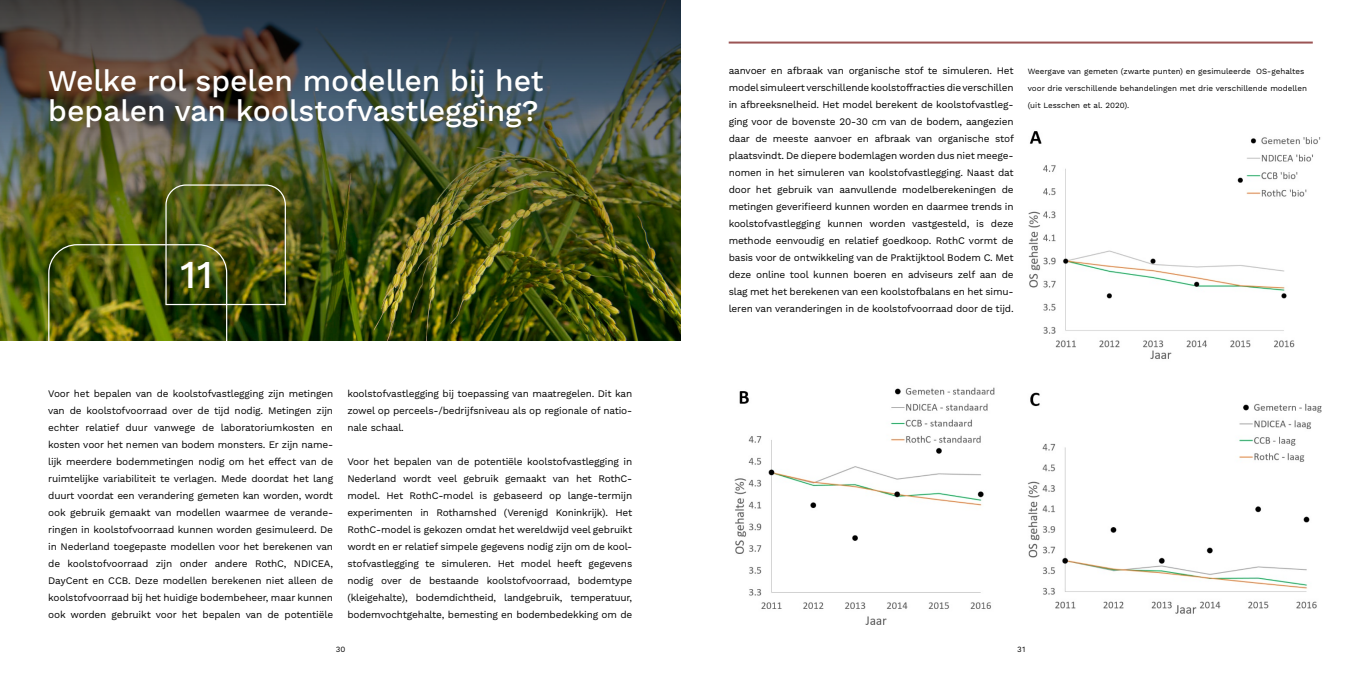
<style>
.page{position:relative;width:1361px;height:681px;background:#fff}
.page>*{position:absolute;margin:0;border:0;box-sizing:border-box;transform-origin:0 0}
.t1{font:500 39.4px "Work Sans";color:#fff}
.t2{font:500 30px/30px "Work Sans";color:#fff}
.t3{font:10px/17px "Work Sans";letter-spacing:-.015em;color:#000;text-align:justify}
.t4{font:8px/17px "Work Sans";color:#000}
</style>
<div class="page">
<img style="left:0;top:309px;width:680px;height:31px">
<img style="left:0;top:0;width:680px;height:309px">
<img style="left:48px;top:184px;width:238px;height:157px">
<img style="left:1027px;top:472px;width:290px;height:142px">
<img style="left:734px;top:387px;width:261px;height:238px">
<img style="left:1028px;top:131px;width:293px;height:228px">
<img style="left:1030px;top:392px;width:292px;height:80px">
<hr style="left:729px;top:42px;width:583px;height:2px;background:#9b5454">
<h2 class="t2" style="left:48px;top:67px;width:497px">Welke rol spelen modellen bij het bepalen van koolstofvastlegging?</h2>
<h1 class="t1" style="left:180px;top:251px;width:34px">11</h1>
<p class="t3" style="left:48px;top:385px;width:286px">Voor het bepalen van de koolstofvastlegging zijn metingen van de koolstofvoorraad over de tijd nodig. Metingen zijn echter relatief duur vanwege de laboratoriumkosten en kosten voor het nemen van bodem monsters. Er zijn name&shy;lijk meerdere bodemmetingen nodig om het effect van de ruimtelijke variabiliteit te verlagen. Mede doordat het lang duurt voordat een verandering gemeten kan worden, wordt ook gebruik gemaakt van modellen waarmee de verande&shy;ringen in koolstofvoorraad kunnen worden gesimuleerd. De in Nederland toegepaste modellen voor het berekenen van de koolstofvoorraad zijn onder andere RothC, NDICEA, DayCent en CCB. Deze modellen berekenen niet alleen de koolstofvoorraad bij het huidige bodembeheer, maar kunnen ook worden gebruikt voor het bepalen van de potentiële</p>
<p class="t3" style="left:347px;top:385px;width:286px">koolstofvastlegging bij toepassing van maatregelen. Dit kan zowel op perceels-/bedrijfsniveau als op regionale of natio&shy;nale schaal.</p>
<p class="t3" style="left:347px;top:453px;width:286px">Voor het bepalen van de potentiële koolstofvastlegging in Nederland wordt veel gebruik gemaakt van het RothC&shy;model. Het RothC-model is gebaseerd op lange-termijn experimenten in Rothamshed (Verenigd Koninkrijk). Het RothC-model is gekozen omdat het wereldwijd veel gebruikt wordt en er relatief simpele gegevens nodig zijn om de kool&shy;stofvastlegging te simuleren. Het model heeft gegevens nodig over de bestaande koolstofvoorraad, bodemtype (kleigehalte), bodemdichtheid, landgebruik, temperatuur, bodemvochtgehalte, bemesting en bodembedekking om de</p>
<p class="t3" style="left:729px;top:62px;width:287px">aanvoer en afbraak van organische stof te simuleren. Het model simuleert verschillende koolstoffracties die verschillen in afbreeksnelheid. Het model berekent de koolstofvastleg&shy;ging voor de bovenste 20-30 cm van de bodem, aangezien daar de meeste aanvoer en afbraak van organische stof plaatsvindt. De diepere bodemlagen worden dus niet meege&shy;nomen in het simuleren van koolstofvastlegging. Naast dat door het gebruik van aanvullende modelberekeningen de metingen geverifieerd kunnen worden en daarmee trends in koolstofvastlegging kunnen worden vastgesteld, is deze methode eenvoudig en relatief goedkoop. RothC vormt de basis voor de ontwikkeling van de Praktijktool Bodem C. Met deze online tool kunnen boeren en adviseurs zelf aan de slag met het berekenen van een koolstofbalans en het simu&shy;leren van veranderingen in de koolstofvoorraad door de tijd.</p>
<p class="t4" style="left:1028px;top:63px;width:281px">Weergave van gemeten (zwarte punten) en gesimuleerde OS-gehaltes voor drie verschillende behandelingen met drie verschillende modellen (uit Lesschen et al. 2020).</p>
<p class="t4" style="left:336px;top:641px;width:11px">30</p>
<p class="t4" style="left:1017px;top:641px;width:10px">31</p>
</div>
